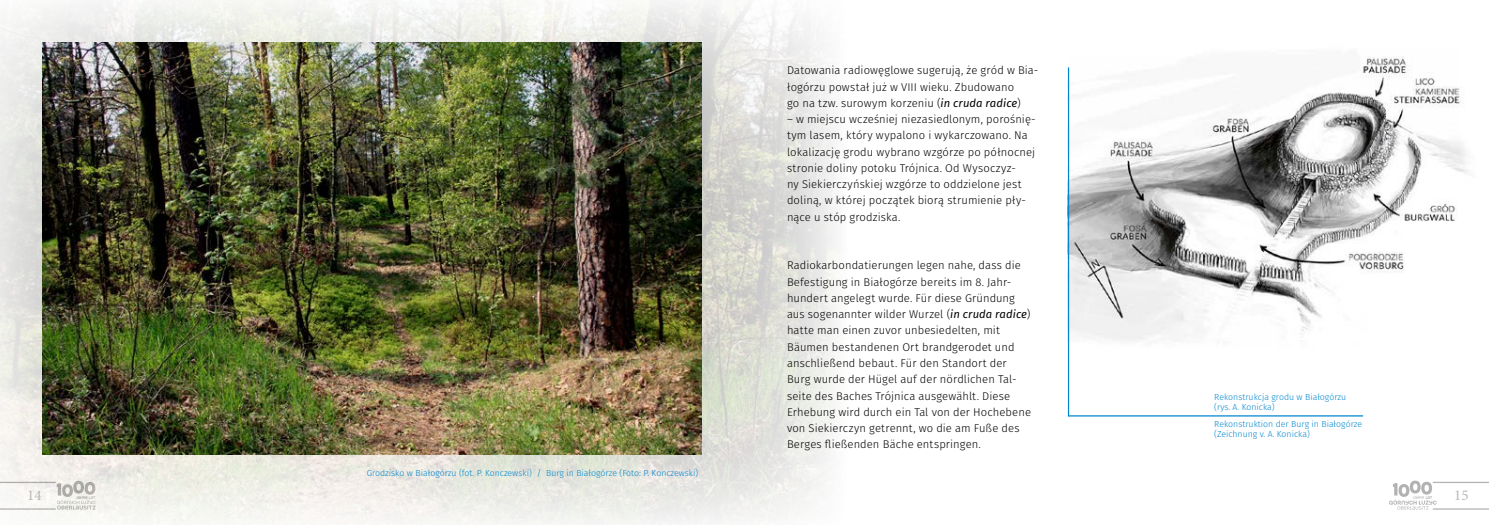
<style>
.page{position:relative;width:1489px;height:525px;background:#fff}
.page>*{position:absolute;margin:0;border:0;box-sizing:border-box;transform-origin:0 0}
.t1{font:15px "Minion Pro";color:#b9b8bb}
.t2{font:300 11.25px/16.2px "Fira Sans";letter-spacing:.005em;color:#000}
.t3{font:300 8.75px/10px "Fira Sans";color:#0086ce}
.s1{font-weight:400;font-style:italic}
</style>
<div class="page">
<svg style="left:1389px;top:480px;width:99px;height:29px"></svg>
<img style="left:0;top:0;width:836px;height:524px">
<img style="left:43px;top:43px;width:659px;height:411px">
<img style="left:1069px;top:56px;width:400px;height:301px">
<hr style="left:1068px;top:415px;width:294px;height:1px;background:#0086ce">
<hr style="left:1067px;top:67px;width:2px;height:349px;background:#0086ce">
<p class="t3" style="left:366px;top:468px;width:333px">Grodzisko w Białogórzu (fot. P. Konczewski) / Burg in Białogórze (Foto: P. Konczewski)</p>
<p class="t2" style="left:787px;top:62px;width:253px">Datowania radiowęglowe sugerują, że gród w Bia&shy;łogórzu powstał już w VIII wieku. Zbudowano<br>go na tzw. surowym korzeniu (<span class="s1">in cruda radice</span>)</p>
<p class="t2" style="left:787px;top:111px;width:250px">– w miejscu wcześniej niezasiedlonym, porośnię&shy;tym lasem, który wypalono i wykarczowano. Na lokalizację grodu wybrano wzgórze po północnej stronie doliny potoku Trójnica. Od Wysoczyz-<br>ny Siekierczyńskiej wzgórze to oddzielone jest doliną, w której początek biorą strumienie pły&shy;nące u stóp grodziska.</p>
<p class="t2" style="left:787px;top:257px;width:245px">Radiokarbondatierungen legen nahe, dass die Befestigung in Białogórze bereits im 8. Jahr&shy;hundert angelegt wurde. Für diese Gründung aus sogenannter wilder Wurzel (<span class="s1">in cruda radice</span>) hatte man einen zuvor unbesiedelten, mit Bäumen bestandenen Ort brandgerodet und anschließend bebaut. Für den Standort der Burg wurde der Hügel auf der nördlichen Tal&shy;seite des Baches Trójnica ausgewählt. Diese Erhebung wird durch ein Tal von der Hochebene von Siekierczyn getrennt, wo die am Fuße des Berges fließenden Bäche entspringen.</p>
<p class="t3" style="left:1214px;top:392px;width:133px">Rekonstrukcja grodu w Białogórzu (rys. A. Konicka)</p>
<p class="t3" style="left:1214px;top:419px;width:149px">Rekonstruktion der Burg in Białogórze (Zeichnung v. A. Konicka)</p>
<h1 class="t1" style="left:27px;top:485px;width:16px">14</h1>
<h1 class="t1" style="left:1453px;top:485px;width:16px">15</h1>
</div>
